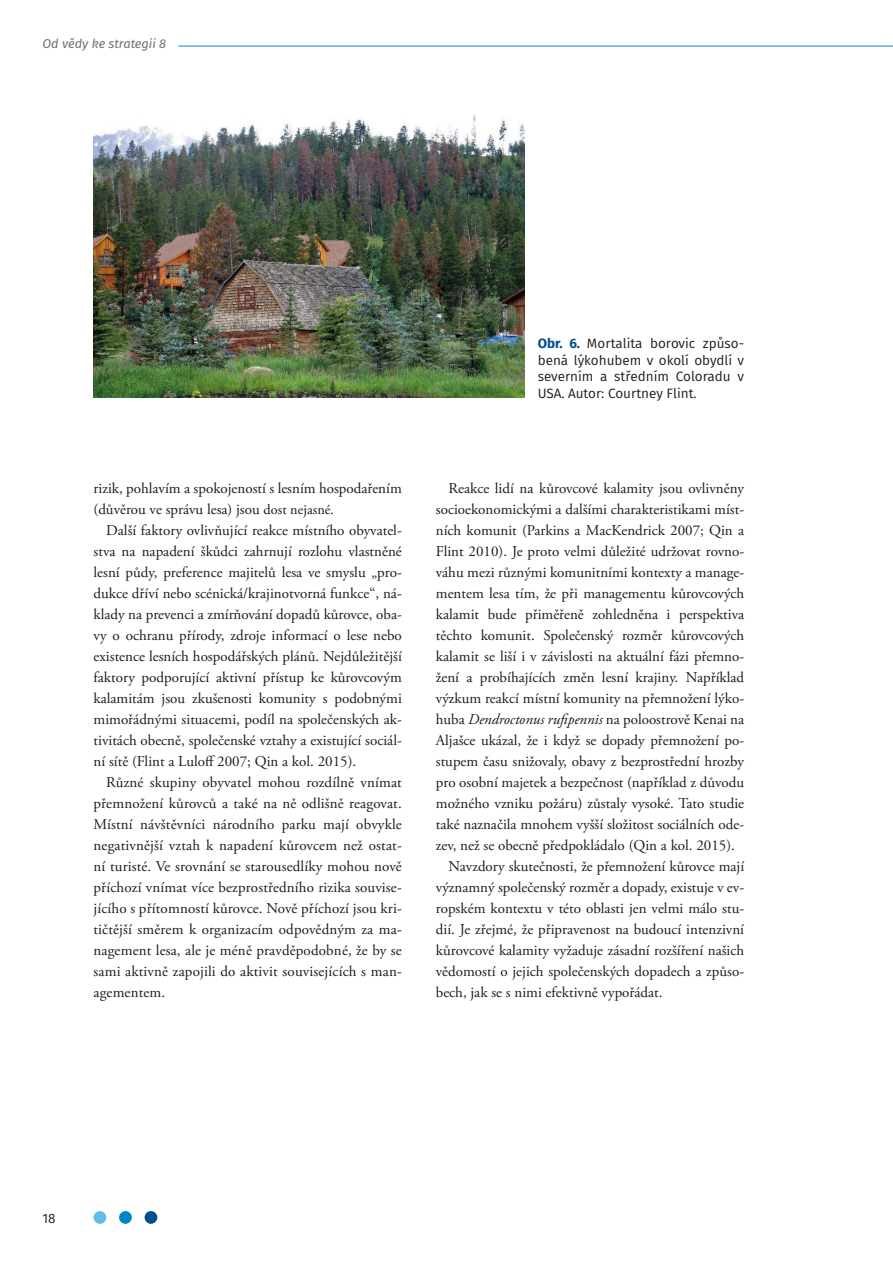
<style>
.page{position:relative;width:893px;height:1263px;background:#fff}
.page>*{position:absolute;margin:0;border:0;box-sizing:border-box;transform-origin:0 0}
.Teksti_2{font:15px/21px "Adobe Garamond Pro";color:#1d1d1b;text-align:justify}
.Kuvateksti{font:13.5px/16.5px "Fira Sans";color:#1d1d1b;text-align:justify}
.t1{font:italic 12.75px "Fira Sans";color:#70706f}
.s1{font-size:14.25px}
.s2{font-weight:700;color:#004f91}
.s3{font-style:italic}
</style>
<div class="page">
<div style="left:94px;top:1211px;width:12px;height:13px;background:#61bfe3;border-radius:50%"></div>
<div style="left:119px;top:1211px;width:13px;height:13px;background:#0085c9;border-radius:50%"></div>
<div style="left:145px;top:1211px;width:12px;height:13px;background:#004f91;border-radius:50%"></div>
<hr style="left:179px;top:46px;width:714px;height:1px;background:#0085c9">
<img style="left:94px;top:115px;width:431px;height:283px">
<p class="t1" style="left:43px;top:34px;width:125px">Od vědy ke strategii 8</p>
<p class="Teksti_2" style="left:94px;top:478px;width:310px">rizik, pohlavím a spokojeností s lesním hospodařením (důvěrou ve správu lesa) jsou <span class="s1">dost nejasné.</span></p>
<p class="Teksti_2" style="left:94px;top:520px;width:310px;text-indent:13px">Další faktory ovlivňující reakce místního obyvatel&shy;stva na napadení škůdci zahrnují rozlohu vlastněné lesní půdy, preference majitelů lesa ve smyslu „pro&shy;dukce dříví nebo scénická/krajinotvorná funkce“, ná&shy;klady na prevenci a zmírňování dopadů kůrovce, oba&shy;vy o ochranu přírody, zdroje informací o lese nebo existence lesních hospodářských plánů. Nejdůležitější faktory podporující aktivní přístup ke kůrovcovým kalamitám jsou zkušenosti komunity s podobnými mimořádnými situacemi, podíl na společenských ak&shy;tivitách obecně, společenské vztahy a existující sociál&shy;ní sítě (Flint a Luloff 2007; Qin a kol. 2015).</p>
<p class="Teksti_2" style="left:94px;top:772px;width:310px;text-indent:13px">Různé skupiny obyvatel mohou rozdílně vnímat přemnožení kůrovců a také na ně odlišně reagovat.<br>Místní návštěvníci národního parku mají obvykle negativnější vztah k napadení kůrovcem než ostat&shy;ní turisté. Ve srovnání se starousedlíky mohou nově příchozí vnímat více bezprostředního rizika souvise&shy;jícího s přítomností kůrovce. Nově příchozí jsou kri&shy;tičtější směrem k organizacím odpovědným za ma&shy;nagement lesa, ale je méně pravděpodobné, že by se sami aktivně zapojili do aktivit souvisejících s man&shy;agementem.</p>
<p class="Kuvateksti" style="left:538px;top:335px;width:208px"><span class="s2">Obr. 6.</span> Mortalita borovic způso&shy;bená lýkohubem v okolí obydlí v severním a středním Coloradu v USA. Autor: Courtney Flint.</p>
<p class="Teksti_2" style="left:436px;top:478px;width:310px;text-indent:13px">Reakce lidí na kůrovcové kalamity jsou ovlivněny socioekonomickými a dalšími charakteristikami míst&shy;ních komunit (Parkins a MacKendrick 2007; Qin a Flint 2010). Je proto velmi důležité udržovat rovno&shy;váhu mezi různými komunitními kontexty a manage&shy;mentem lesa tím, že při managementu kůrovcových kalamit bude přiměřeně zohledněna i perspektiva těchto komunit. Společenský rozměr kůrovcových kalamit se liší i v závislosti na aktuální fázi přemno&shy;žení a probíhajících změn lesní krajiny. Například výzkum reakcí místní komunity na přemnožení lýko&shy;huba <span class="s3">Dendroctonus rufipennis</span> na poloostrově Kenai na Aljašce ukázal, že i když se dopady přemnožení po&shy;stupem času snižovaly, obavy z bezprostřední hrozby pro osobní majetek a bezpečnost (například z důvodu možného vzniku požáru) zůstaly vysoké. Tato studie také naznačila mnohem vyšší složitost sociálních ode&shy;zev, než se obecně předpokládalo (Qin a kol. 2015).</p>
<p class="Teksti_2" style="left:436px;top:856px;width:310px;text-indent:13px">Navzdory skutečnosti, že přemnožení kůrovce mají významný společenský rozměr a dopady, existuje v ev&shy;ropském kontextu v této oblasti jen velmi málo stu&shy;dií. Je zřejmé, že připravenost na budoucí intenzivní kůrovcové kalamity vyžaduje zásadní rozšíření našich vědomostí o jejich společenských dopadech a způso&shy;bech, jak se s nimi efektivně vypořádat.</p>
<p class="Kuvateksti" style="left:43px;top:1209px;width:15px">18</p>
</div>
